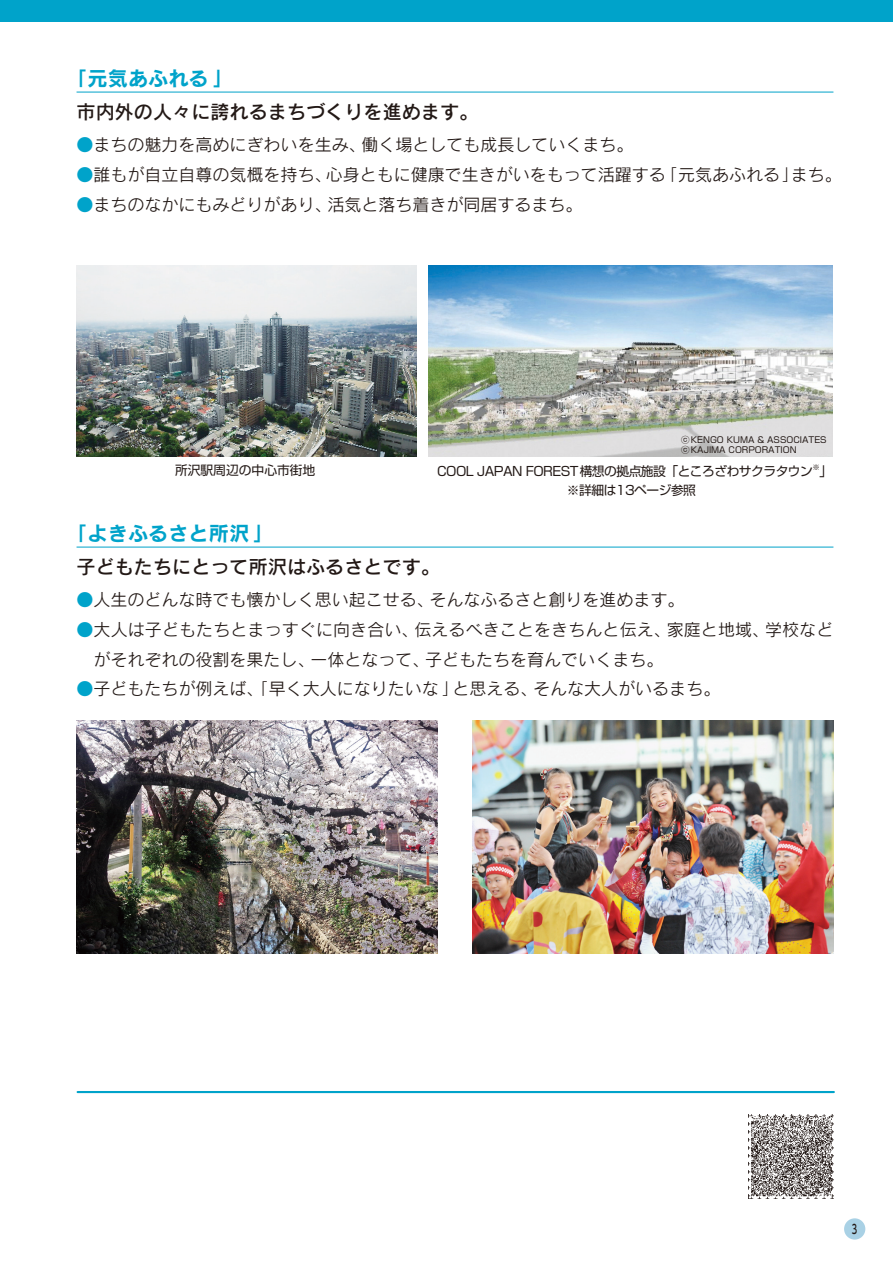
<style>
.page{position:relative;width:893px;height:1263px;background:#fff}
.page>*{position:absolute;margin:0;border:0;box-sizing:border-box;transform-origin:0 0}
.t1{font:20.25px "Rodin Pro B";color:#00a3ca}
.t2{font:19.2px "Rodin Pro DB";color:#231916}
.t3{font:16.95px/29.7px "Rodin Pro M";color:#231916}
.t4{font:12.75px "Shin Go Pro";letter-spacing:-.04em;color:#231916}
.t5{font:12.75px "Shin Go Pro";color:#231916}
.t6{font:500 12.75px "UD Shin M Go Pr 6";color:#231916;scale:.65 1}
.t7{font:8.55px/9.6px "Shin Go Pro";color:#231916}
.t8{font:7.5px "Shin Go Pro";color:#231916}
.s1{color:#00a3ca}
</style>
<div class="page">
<div style="left:0;top:0;width:893px;height:21px;background:#00a3ca"></div>
<hr style="left:78px;top:1091px;width:756px;height:2px;background:#00a3ca">
<hr style="left:77px;top:92px;width:756px;height:1px;background:#00a3ca">
<hr style="left:77px;top:547px;width:756px;height:1px;background:#00a3ca">
<img style="left:77px;top:265px;width:340px;height:191px">
<img style="left:77px;top:720px;width:361px;height:234px">
<img style="left:472px;top:720px;width:361px;height:234px">
<img style="left:429px;top:265px;width:404px;height:191px">
<div style="left:844px;top:1218px;width:21px;height:21px;background:#a9d1e5;border-radius:50%"></div>
<img style="left:749px;top:1114px;width:84px;height:85px">
<p class="t1" style="left:66px;top:65px;width:168px">「元気あふれる」</p>
<p class="t2" style="left:77px;top:99px;width:403px">市内外の人々に誇れるまちづくりを進めます。</p>
<p class="t3" style="left:77px;top:129px;width:559px"><span class="s1">●</span>まちの魅力を高めにぎわいを生み、働く場としても成長していくまち。</p>
<p class="t3" style="left:77px;top:159px;width:767px"><span class="s1">●</span>誰もが自立自尊の気概を持ち、心身ともに健康で生きがいをもって活躍する「元気あふれる」まち。</p>
<p class="t3" style="left:77px;top:189px;width:507px"><span class="s1">●</span>まちのなかにもみどりがあり、活気と落ち着きが同居するまち。</p>
<p class="t7" style="left:681px;top:434px;width:147px">ⓒKENGO KUMA &amp; ASSOCIATES ⓒKAJIMA CORPORATION</p>
<p class="t5" style="left:175px;top:459px;width:142px">所沢駅周辺の中心市街地</p>
<p class="t4" style="left:437px;top:461px;width:377px">COOL JAPAN FOREST構想の拠点施設「ところざわサクラタウン</p>
<p class="t8" style="left:812px;top:461px;width:9px">※</p>
<p class="t4" style="left:819px;top:461px;width:14px">」</p>
<p class="t4" style="left:567px;top:480px;width:131px">※詳細は13ページ参照</p>
<p class="t1" style="left:66px;top:519px;width:209px">「よきふるさと所沢」</p>
<p class="t2" style="left:77px;top:554px;width:365px">子どもたちにとって所沢はふるさとです。</p>
<p class="t3" style="left:77px;top:584px;width:610px"><span class="s1">●</span>人生のどんな時でも懐かしく思い起こせる、そんなふるさと創りを進めます。</p>
<p class="t3" style="left:94px;top:614px;width:741px;text-indent:-17px"><span class="s1">●</span>大人は子どもたちとまっすぐに向き合い、伝えるべきことをきちんと伝え、家庭と地域、学校などがそれぞれの役割を果たし、一体となって、子どもたちを育んでいくまち。</p>
<p class="t3" style="left:77px;top:673px;width:645px"><span class="s1">●</span>子どもたちが例えば、「早く大人になりたいな」と思える、そんな大人がいるまち。</p>
<p class="t6" style="left:852px;top:1218px;width:10px">3</p>
</div>
